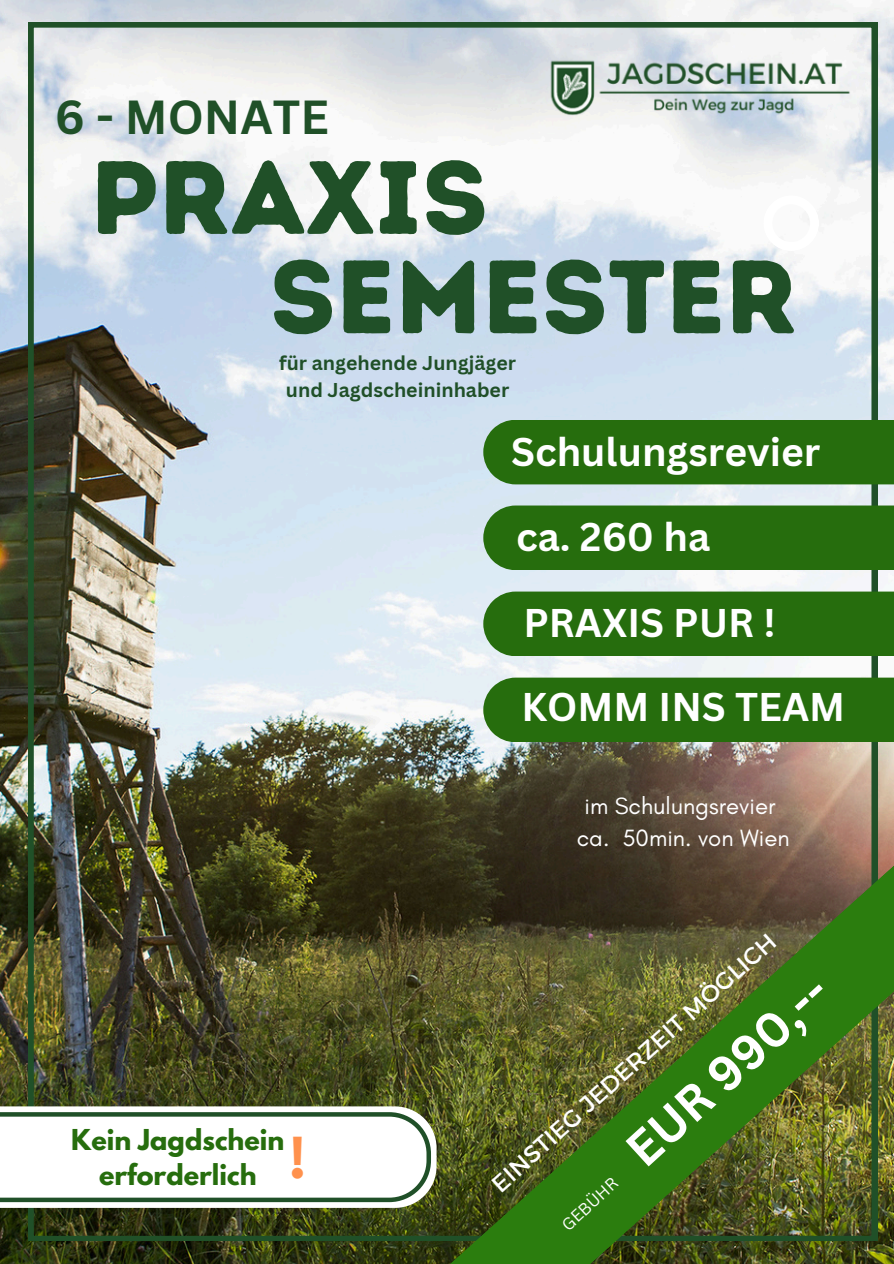
<style>
.page{position:relative;width:894px;height:1264px;background:#fff}
.page>*{position:absolute;margin:0;border:0;box-sizing:border-box;transform-origin:0 0}
.t1{font:103.65px "Intro Rust Base";color:#205028}
.t2{font:700 48px "Canva Sans";color:#fff}
.t3{font:700 48px "League Spartan";color:#ff914d}
.t4{font:700 46.5px "Canva Sans";color:#205028}
.t5{font:700 39px "Canva Sans";color:#fff}
.t6{font:700 25.5px/34.8px "League Spartan";color:#266d0d;text-align:center}
.t7{font:24px "Glacial Indifference";color:#fff}
.t8{font:24px "Kief Montaser Regular";color:#fff}
.t9{font:700 19.5px "Canva Sans";color:#205028}
.t10{font:16.5px "Canva Sans";color:#fff}
</style>
<div class="page">
<img style="left:0;top:0;width:893px;height:1263px">
<img style="left:28px;top:22px;width:848px;height:1218px">
<div style="left:483px;top:420px;width:410px;height:64px;background:#266d0d"></div>
<div style="left:483px;top:505px;width:410px;height:65px;background:#266d0d"></div>
<div style="left:483px;top:591px;width:410px;height:65px;background:#266d0d"></div>
<img style="left:436px;top:848px;width:457px;height:415px">
<div style="left:483px;top:677px;width:410px;height:65px;background:#266d0d"></div>
<svg style="left:763px;top:195px;width:55px;height:56px"></svg>
<img style="left:541px;top:49px;width:317px;height:68px">
<svg style="left:0;top:1106px;width:436px;height:101px"></svg>
<p class="t4" style="left:55px;top:84px;width:275px">6 - MONATE</p>
<p class="t1" style="left:90px;top:135px;width:399px">PRAXIS</p>
<h5 class="t1" style="left:269px;top:234px;width:529px">SEMESTER</h5>
<h2 class="t9" style="left:279px;top:349px;width:238px">für angehende Jungjäger</h2>
<h1 class="t9" style="left:286px;top:376px;width:225px">und Jagdscheininhaber</h1>
<p class="t5" style="left:511px;top:424px;width:311px">Schulungsrevier</p>
<h1 class="t5" style="left:516px;top:509px;width:195px">ca. 260 ha</h1>
<p class="t5" style="left:523px;top:595px;width:254px">PRAXIS PUR !</p>
<p class="t5" style="left:521px;top:679px;width:325px">KOMM INS TEAM</p>
<h4 class="t6" style="left:71px;top:1125px;width:214px">Kein Jagdschein erforderlich</h4>
<h4 class="t3" style="left:289px;top:1134px;width:18px">!</h4>
<h3 class="t7" style="left:584px;top:790px;width:192px">im Schulungsrevier</h3>
<h3 class="t7" style="left:576px;top:823px;width:214px">ca. 50min. von Wien</h3>
<h2 class="t8" style="left:485px;top:1176px;width:374px;rotate:-42deg">EINSTIEG JEDERZEIT MÖGLICH</h2>
<p class="t2" style="left:610px;top:1130px;width:256px;rotate:-42deg">EUR 990,--</p>
<p class="t10" style="left:556px;top:1218px;width:70px;rotate:-43deg">GEBÜHR</p>
</div>
